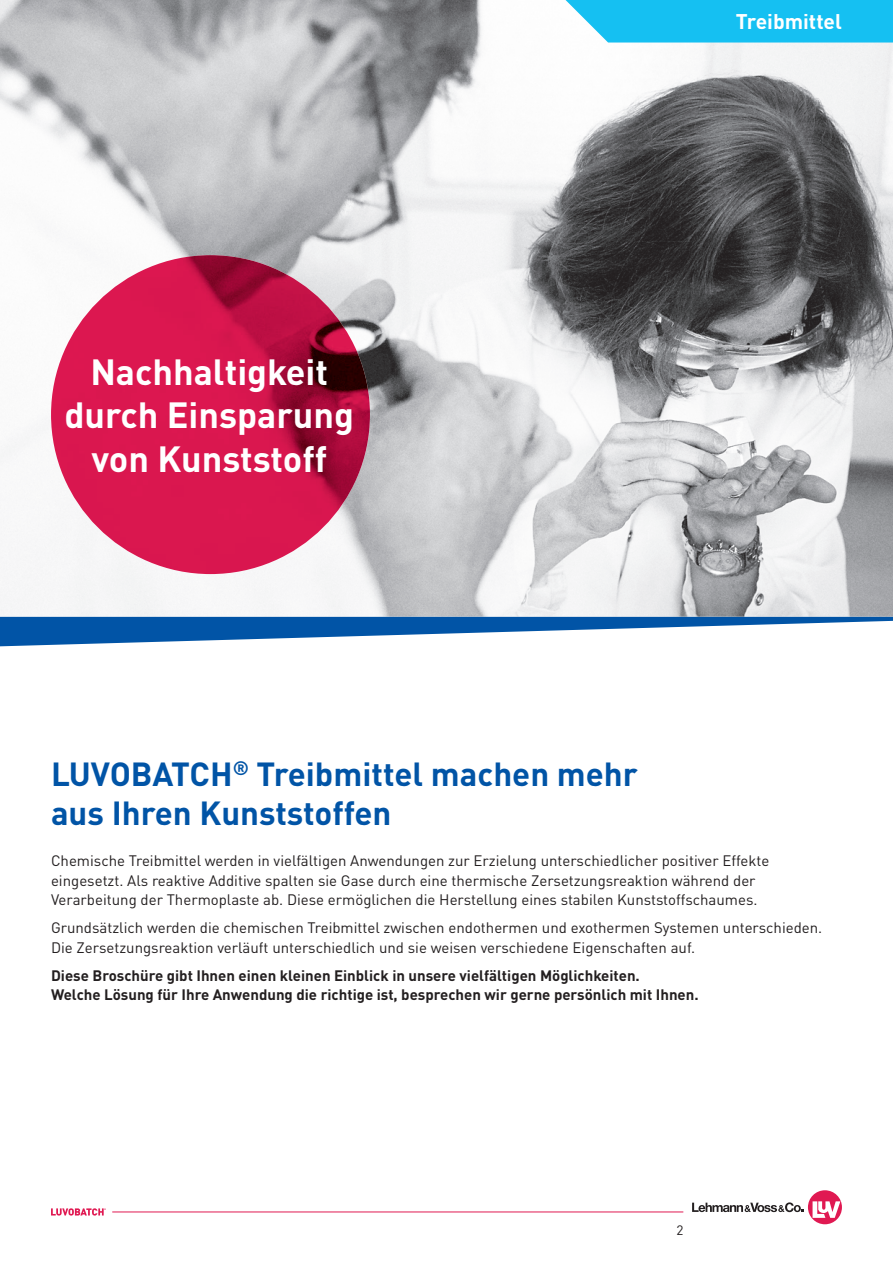
<style>
.page{position:relative;width:893px;height:1263px;background:#fff}
.page>*{position:absolute;margin:0;border:0;box-sizing:border-box;transform-origin:0 0}
.t1{font:700 36px/43.2px "DIN Pro";color:#fff;text-align:center}
.t2{font:700 33px/39px "DIN Pro";color:#0154a6}
.t3{font:700 21px "DIN Pro";color:#fff}
.t4{font:15px/19.5px "DIN Pro";color:#231f20}
.t5{font:700 15px/19.5px "DIN Pro";color:#231f20}
.t6{font:13.5px "DIN Pro";color:#231f20}
</style>
<div class="page">
<hr style="left:112px;top:1211px;width:571px;height:1px;background:#e01952">
<svg style="left:692px;top:1202px;width:111px;height:10px"></svg>
<div style="left:808px;top:1190px;width:34px;height:34px;background:#e01952;border-radius:50%"></div>
<svg style="left:812px;top:1201px;width:28px;height:17px"></svg>
<svg style="left:51px;top:1208px;width:55px;height:7px"></svg>
<svg style="left:0;top:617px;width:893px;height:29px"></svg>
<img style="left:0;top:0;width:893px;height:617px">
<img style="left:51px;top:255px;width:319px;height:319px;border-radius:159px">
<svg style="left:553px;top:0;width:340px;height:43px;background:#2ec6f3"></svg>
<h1 class="t1" style="left:64px;top:346px;width:291px">Nachhaltigkeit durch Einsparung von Kunststoff</h1>
<h3 class="t3" style="left:736px;top:4px;width:108px">Treibmittel</h3>
<h2 class="t2" style="left:51px;top:751px;width:588px">LUVOBATCH<sup>®</sup> Treibmittel machen mehr aus Ihren Kunststoffen</h2>
<p class="t4" style="left:51px;top:849px;width:720px">Chemische Treibmittel werden in vielfältigen Anwendungen zur Erzielung unterschiedlicher positiver Effekte eingesetzt. Als reaktive Additive spalten sie Gase durch eine thermische Zersetzungsreaktion während der<br>Verarbeitung der Thermoplaste ab. Diese ermöglichen die Herstellung eines stabilen Kunststoffschaumes.</p>
<p class="t4" style="left:51px;top:916px;width:773px">Grundsätzlich werden die chemischen Treibmittel zwischen endothermen und exothermen Systemen unterschieden.<br>Die Zersetzungsreaktion verläuft unterschiedlich und sie weisen verschiedene Eigenschaften auf.</p>
<p class="t5" style="left:51px;top:964px;width:649px">Diese Broschüre gibt Ihnen einen kleinen Einblick in unsere vielfältigen Möglichkeiten.<br>Welche Lösung für Ihre Anwendung die richtige ist, besprechen wir gerne persönlich mit Ihnen.</p>
<p class="t6" style="left:677px;top:1219px;width:8px">2</p>
</div>
